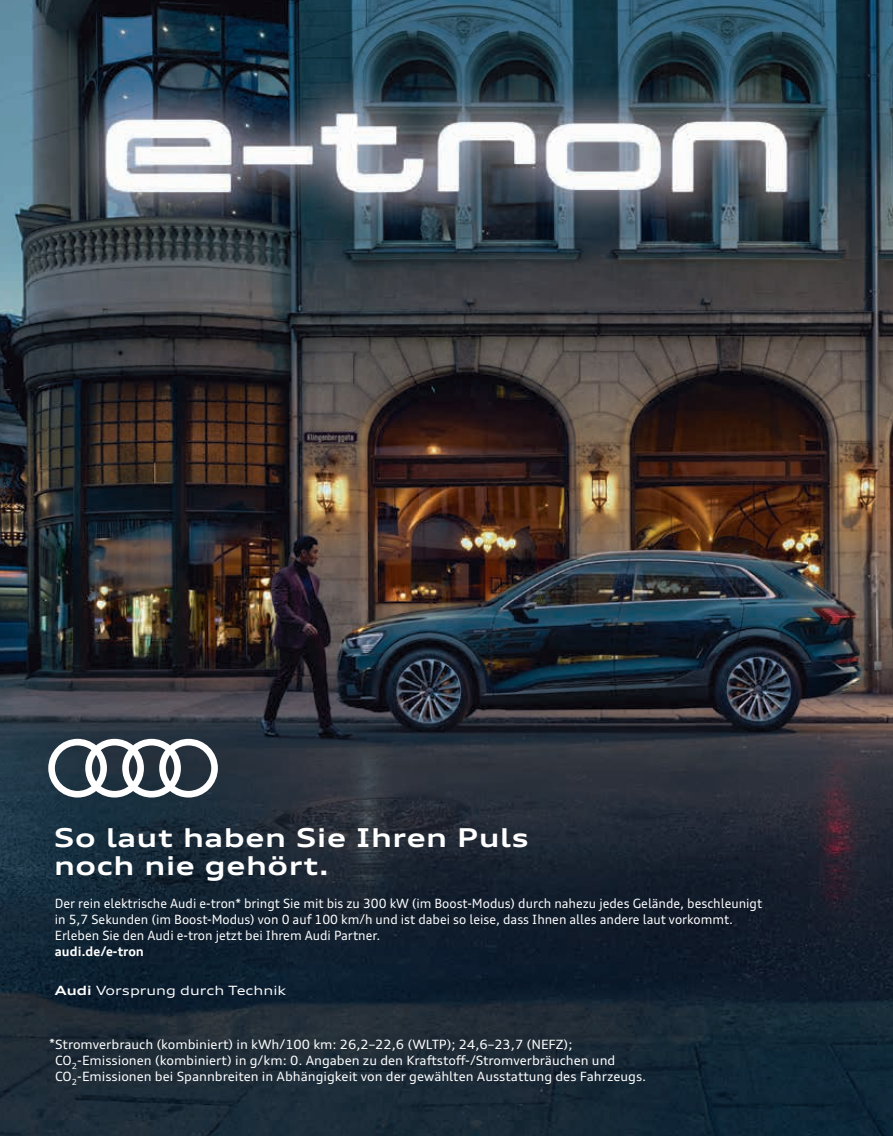
<style>
.page{position:relative;width:893px;height:1136px;background:#fff}
.page>*{position:absolute;margin:0;border:0;box-sizing:border-box;transform-origin:0 0}
.t1{font:700 expanded 25.95px/28.5px "Audi Type";letter-spacing:.025em;color:#fff}
.t2{font:12.75px/15.8px "Audi Type";color:#fff}
.t3{font:expanded 12.75px "Audi Type";color:#fff}
.t4{font:700 12.75px "Audi Type";color:#fff}
.s1{font-weight:700}
</style>
<div class="page">
<img style="left:0;top:0;width:893px;height:1135px">
<svg style="left:48px;top:738px;width:170px;height:59px"></svg>
<h1 class="t1" style="left:54px;top:822px;width:476px">So laut haben Sie Ihren Puls noch nie gehört.</h1>
<p class="t2" style="left:55px;top:895px;width:709px">Der rein elektrische Audi e-tron* bringt Sie mit bis zu 300 kW (im Boost-Modus) durch nahezu jedes Gelände, beschleunigt in 5,7 Sekunden (im Boost-Modus) von 0 auf 100 km/h und ist dabei so leise, dass Ihnen alles andere laut vorkommt.<br>Erleben Sie den Audi e-tron jetzt bei Ihrem Audi Partner.</p>
<p class="t4" style="left:55px;top:942px;width:91px">audi.de/e-tron</p>
<p class="t3" style="left:55px;top:982px;width:233px"><span class="s1">Audi</span> Vorsprung durch Technik</p>
<p class="t2" style="left:55px;top:1036px;width:593px;text-indent:-6px">* Stromverbrauch (kombiniert) in kWh/100 km: 26,2–22,6 (WLTP); 24,6–23,7 (NEFZ);<br>CO<sub>2</sub>-Emissionen (kombiniert) in g/km: 0. Angaben zu den Kraftstoff-/Stromverbräuchen und<br>CO<sub>2</sub>-Emissionen bei Spannbreiten in Abhängigkeit von der gewählten Ausstattung des Fahrzeugs.</p>
</div>
